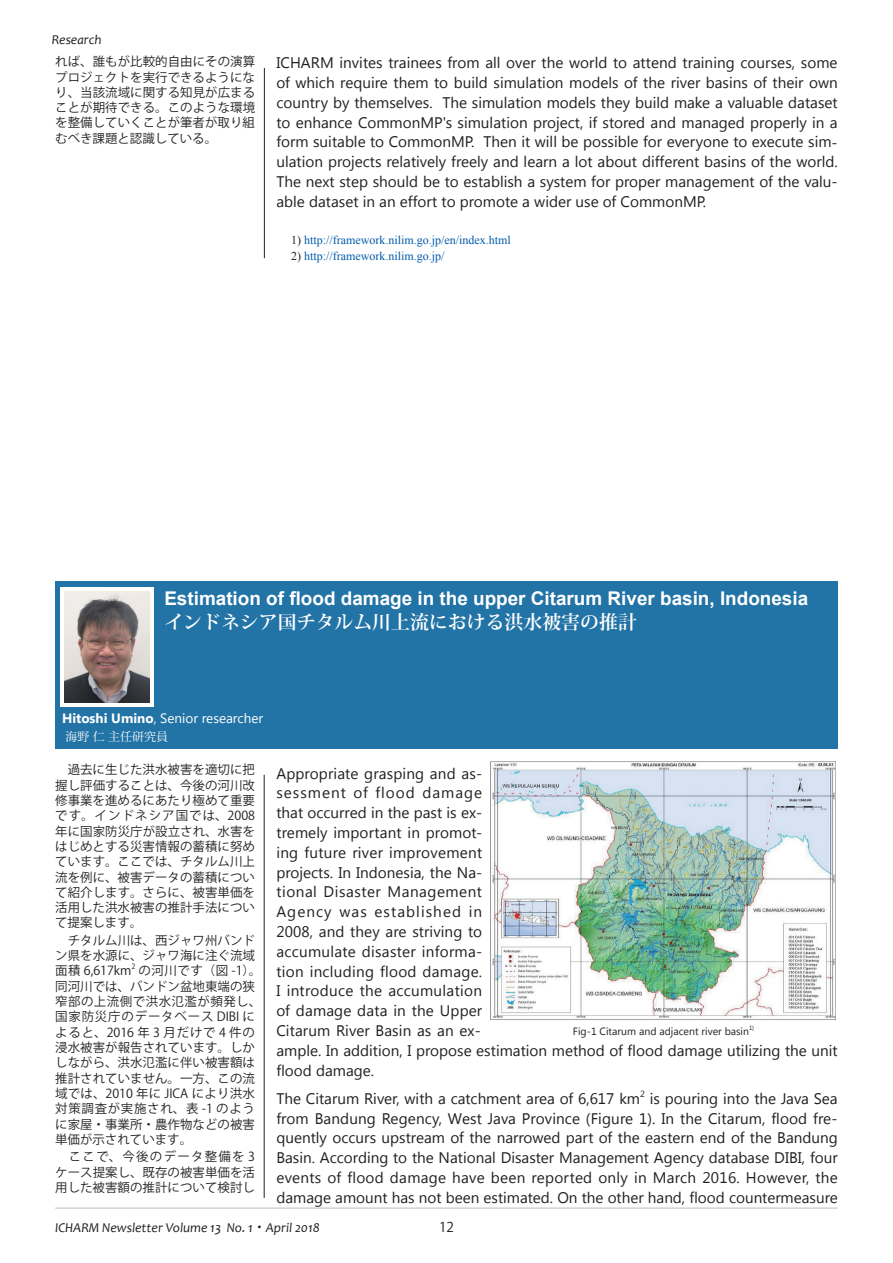
<style>
.page{position:relative;width:893px;height:1263px;background:#fff}
.page>*{position:absolute;margin:0;border:0;box-sizing:border-box;transform-origin:0 0}
.t1{font:700 18.9px "Arial";color:#fff}
.t2{font:700 18.9px "Koz Min Pro";color:#fff}
.t3{font:15.3px/19.8px "Segoe UI";letter-spacing:.005em;color:#231f20;text-align:justify}
.t4{font:italic 13.5px "Candara";color:#231f20}
.t5{font:13.5px "Segoe UI";color:#fff}
.t6{font:13.5px "Koz Go Pro";color:#231f20}
.t7{font:12.45px/15.3px "Koz Go Pro";letter-spacing:.005em;color:#231f20;text-align:justify}
.t8{font:12px "Times New Roman";color:#015aaa}
.t9{font:12px "Koz Min Pro";color:#fff}
.t10{font:10.5px "Segoe UI";color:#231f20}
.t11{font:8.85px "Segoe UI";color:#231f20}
.t12{font:7.2px "Koz Go Pro";color:#231f20}
.t13{font:6.15px "Segoe UI";color:#231f20}
.s1{color:#231f20}
.s2{font-weight:700}
.s3{font-family:"Koz Min Pro";font-style:normal}
</style>
<div class="page">
<hr style="left:55px;top:1208px;width:783px;height:1px;background:#bcbdc0">
<div style="left:55px;top:581px;width:783px;height:168px;background:#2273a6"></div>
<svg style="left:61px;top:588px;width:93px;height:119px;background:#f0f0f0"></svg>
<img style="left:64px;top:592px;width:85px;height:110px">
<img style="left:491px;top:761px;width:344px;height:259px">
<hr style="left:264px;top:775px;width:1px;height:423px;background:#231f20">
<hr style="left:264px;top:68px;width:1px;height:190px;background:#231f20">
<p class="t4" style="left:52px;top:31px;width:51px">Research</p>
<p class="t7" style="left:55px;top:54px;width:201px">れば、誰もが比較的自由にその演算プロジェクトを実行できるようになり、当該流域に関する知見が広まることが期待できる。このような環境を整備していくことが筆者が取り組むべき課題と認識している。</p>
<p class="t3" style="left:276px;top:52px;width:563px">ICHARM invites trainees from all over the world to attend training courses, some of which require them to build simulation models of the river basins of their own country by themselves. The simulation models they build make a valuable dataset to enhance CommonMP's simulation project, if stored and managed properly in a form suitable to CommonMP. Then it will be possible for everyone to execute sim&shy;ulation projects relatively freely and learn a lot about different basins of the world.<br>The next step should be to establish a system for proper management of the valu&shy;able dataset in an effort to promote a wider use of CommonMP.</p>
<p class="t8" style="left:291px;top:232px;width:221px"><span class="s1">1)</span> http://framework.nilim.go.jp/en/index.html</p>
<p class="t8" style="left:291px;top:248px;width:155px"><span class="s1">2)</span> http://framework.nilim.go.jp/</p>
<p class="t1" style="left:164px;top:586px;width:645px">Estimation of flood damage in the upper Citarum River basin, Indonesia</p>
<p class="t2" style="left:164px;top:608px;width:474px">インドネシア国チタルム川上流における洪水被害の推計</p>
<p class="t5" style="left:62px;top:709px;width:203px"><span class="s2">Hitoshi Umino</span>, Senior researcher</p>
<p class="t9" style="left:65px;top:728px;width:104px">海野 仁 主任研究員</p>
<p class="t7" style="left:55px;top:762px;width:201px">　過去に生じた洪水被害を適切に把握し評価することは、今後の河川改修事業を進めるにあたり極めて重要です。インドネシア国では、2008年に国家防災庁が設立され、水害をはじめとする災害情報の蓄積に努めています。ここでは、チタルム川上流を例に、被害データの蓄積について紹介します。さらに、被害単価を活用した洪水被害の推計手法について提案します。</p>
<p class="t7" style="left:55px;top:933px;width:201px">　チタルム川は、西ジャワ州バンドン県を水源に、ジャワ海に注ぐ流域面積 6,617km</p>
<p class="t12" style="left:131px;top:962px;width:5px">2</p>
<p class="t7" style="left:55px;top:963px;width:208px;text-align:left;text-indent:83px">の河川です（図 -1）。同河川では、バンドン盆地東端の狭窄部の上流側で洪水氾濫が頻発し、国家防災庁のデータベース DIBI によると、2016 年 3 月だけで 4 件の浸水被害が報告されています。しかしながら、洪水氾濫に伴い被害額は推計されていません。一方、この流域では、2010 年に JICA により洪水対策調査が実施され、表 -1 のように家屋・事業所・農作物などの被害単価が示されています。</p>
<p class="t7" style="left:55px;top:1149px;width:201px">　ここで、今後のデータ整備を 3ケース提案し、既存の被害単価を活用した被害額の推計について検討し</p>
<p class="t3" style="left:276px;top:762px;width:563px;text-align:left">Appropriate grasping and as-<br>sessment of flood damage<br>that occurred in the past is ex-<br>tremely important in promot-<br>ing future river improvement<br>projects. In Indonesia, the Na-<br>tional Disaster Management<br>Agency was established in<br>2008, and they are striving to<br>accumulate disaster informa-<br>tion including flood damage.<br>I introduce the accumulation<br>of damage data in the Upper<br>Citarum River Basin as an ex-<br>ample. In addition, I propose estimation method of flood damage utilizing the unit flood damage.</p>
<p class="t3" style="left:276px;top:1088px;width:365px">The Citarum River, with a catchment area of 6,617 km</p>
<p class="t11" style="left:640px;top:1087px;width:6px">2</p>
<p class="t10" style="left:573px;top:1023px;width:178px">Fig-1 Citarum and adjacent river basin</p>
<p class="t13" style="left:749px;top:1023px;width:7px">1)</p>
<p class="t3" style="left:276px;top:1088px;width:563px;text-indent:373px">is pouring into the Java Sea from Bandung Regency, West Java Province (Figure 1). In the Citarum, flood fre&shy;quently occurs upstream of the narrowed part of the eastern end of the Bandung Basin. According to the National Disaster Management Agency database DIBI, four events of flood damage have been reported only in March 2016. However, the damage amount has not been estimated. On the other hand, flood countermeasure</p>
<p class="t4" style="left:55px;top:1219px;width:266px">ICHARM Newsletter Volume 13 No. 1<span class="s3">・</span> April 2018</p>
<p class="t6" style="left:439px;top:1219px;width:16px">12</p>
</div>
